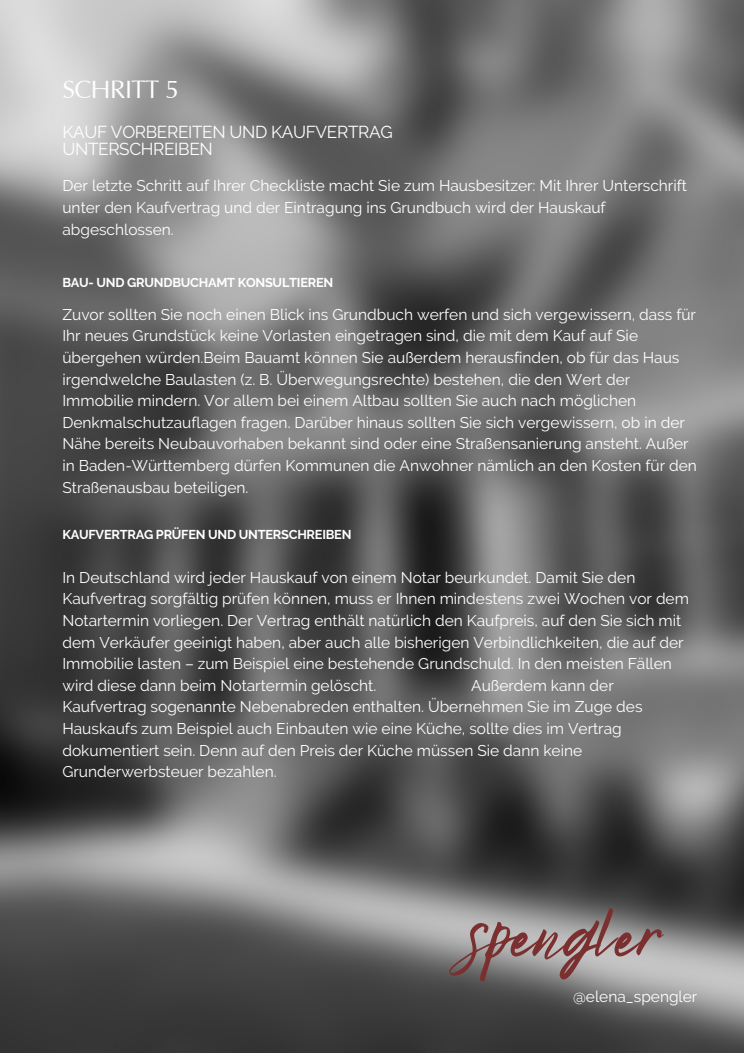
<style>
.page{position:relative;width:744px;height:1053px;background:#fff}
.page>*{position:absolute;margin:0;border:0;box-sizing:border-box;transform-origin:0 0}
.t1{font:77.48px "Bright Sunshine";color:#7b2f2f}
.t2{font:25.32px "AG Opus";letter-spacing:-.02em;color:#fff}
.t3{font:17.24px/17.7px "Raleway";letter-spacing:-.02em;color:#fff}
.t4{font:15.48px/21.6px "Raleway";color:#fff}
.t5{font:700 12.84px "Raleway";letter-spacing:-.02em;color:#fff}
</style>
<div class="page">
<img style="left:0;top:0;width:744px;height:1053px">
<p class="t2" style="left:62px;top:75px;width:118px">SCHRITT 5</p>
<p class="t3" style="left:62px;top:123px;width:332px">KAUF VORBEREITEN UND KAUFVERTRAG<br>UNTERSCHREIBEN</p>
<p class="t4" style="left:62px;top:175px;width:626px">Der letzte Schritt auf Ihrer Checkliste macht Sie zum Hausbesitzer: Mit Ihrer Unterschrift unter den Kaufvertrag und der Eintragung ins Grundbuch wird der Hauskauf abgeschlossen.</p>
<p class="t5" style="left:62px;top:275px;width:272px">BAU- UND GRUNDBUCHAMT KONSULTIEREN</p>
<p class="t4" style="left:62px;top:304px;width:636px">Zuvor sollten Sie noch einen Blick ins Grundbuch werfen und sich vergewissern, dass für Ihr neues Grundstück keine Vorlasten eingetragen sind, die mit dem Kauf auf Sie übergehen würden.Beim Bauamt können Sie außerdem herausfinden, ob für das Haus irgendwelche Baulasten (z. B. Überwegungsrechte) bestehen, die den Wert der Immobilie mindern. Vor allem bei einem Altbau sollten Sie auch nach möglichen Denkmalschutzauflagen fragen. Darüber hinaus sollten Sie sich vergewissern, ob in der Nähe bereits Neubauvorhaben bekannt sind oder eine Straßensanierung ansteht. Außer in Baden-Württemberg dürfen Kommunen die Anwohner nämlich an den Kosten für den Straßenausbau beteiligen.</p>
<p class="t5" style="left:62px;top:527px;width:291px">KAUFVERTRAG PRÜFEN UND UNTERSCHREIBEN</p>
<p class="t4" style="left:62px;top:567px;width:628px">In Deutschland wird jeder Hauskauf von einem Notar beurkundet. Damit Sie den Kaufvertrag sorgfältig prüfen können, muss er Ihnen mindestens zwei Wochen vor dem Notartermin vorliegen. Der Vertrag enthält natürlich den Kaufpreis, auf den Sie sich mit dem Verkäufer geeinigt haben, aber auch alle bisherigen Verbindlichkeiten, die auf der Immobilie lasten – zum Beispiel eine bestehende Grundschuld. In den meisten Fällen wird diese dann beim Notartermin gelöscht.</p>
<p class="t4" style="left:62px;top:675px;width:582px;text-indent:409px">Außerdem kann der Kaufvertrag sogenannte Nebenabreden enthalten. Übernehmen Sie im Zuge des Hauskaufs zum Beispiel auch Einbauten wie eine Küche, sollte dies im Vertrag dokumentiert sein. Denn auf den Preis der Küche müssen Sie dann keine Grunderwerbsteuer bezahlen.</p>
<p class="t1" style="left:465px;top:872px;width:199px">spengler</p>
<p class="t4" style="left:573px;top:986px;width:126px">@elena_spengler</p>
</div>
